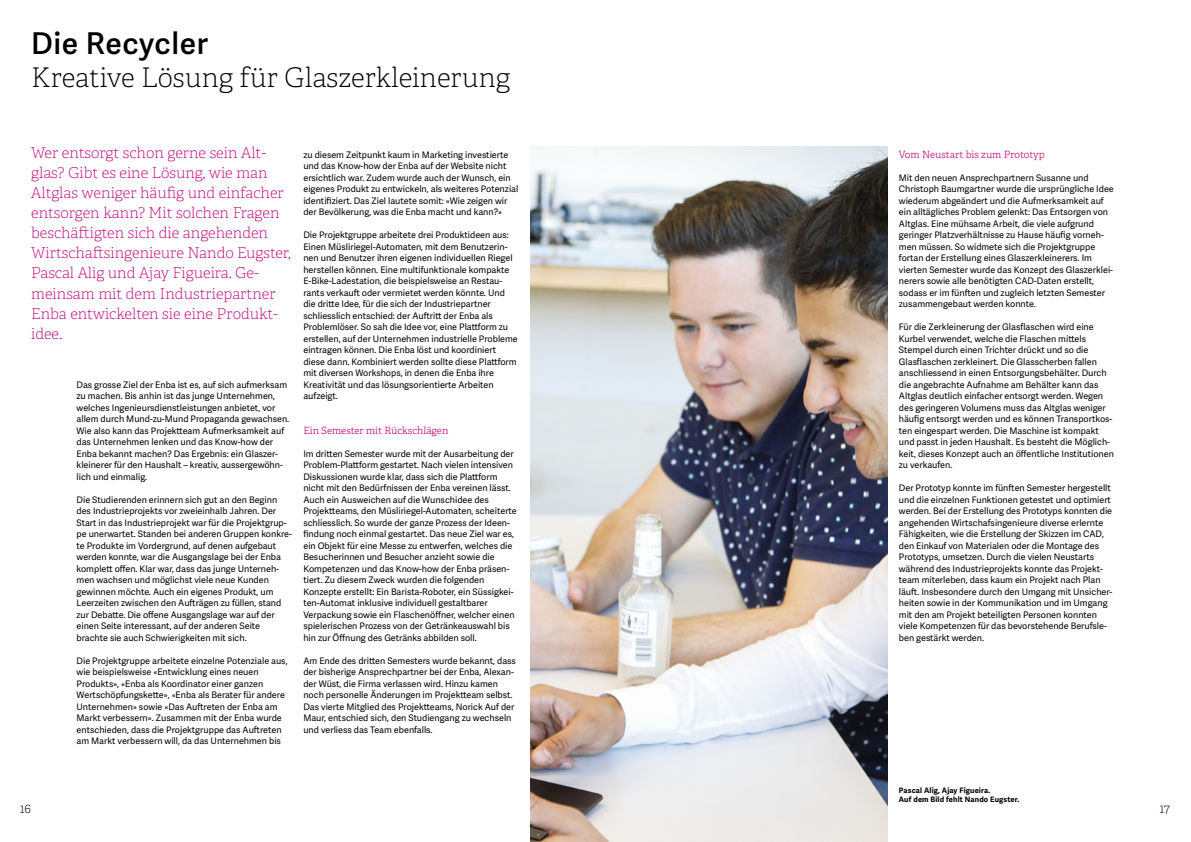
<style>
.page{position:relative;width:1191px;height:842px;background:#fff}
.page>*{position:absolute;margin:0;border:0;box-sizing:border-box;transform-origin:0 0}
.t1{font:600 30px "Adelle Sans";letter-spacing:.02em;color:#000}
.t2{font:100 27px "Adelle";color:#000}
.t3{font:100 15px/20.1px "Adelle";color:#be097f}
.t4{font:100 13px "Adelle";color:#000}
.t5{font:300 10px "Adelle";color:#be097f}
.t6{font:9px/11.5px "Adelle Sans";color:#000}
.t7{font:700 7.5px/9px "Adelle Sans";letter-spacing:.02em;color:#000}
</style>
<div class="page">
<img style="left:530px;top:146px;width:357px;height:696px">
<h1 class="t1" style="left:31px;top:26px;width:178px">Die Recycler</h1>
<h2 class="t2" style="left:31px;top:61px;width:480px">Kreative Lösung für Glaszerkleinerung</h2>
<p class="t3" style="left:31px;top:143px;width:261px">Wer entsorgt schon gerne sein Alt&shy;glas? Gibt es eine Lösung, wie man<br>Altglas weniger häufig und einfacher entsorgen kann? Mit solchen Fragen beschäftigten sich die angehenden<br>Wirtschaftsingenieure Nando Eugster,<br>Pascal Alig und Ajay Figueira. Ge&shy;meinsam mit dem Industriepartner<br>Enba entwickelten sie eine Produkt&shy;idee.</p>
<p class="t6" style="left:77px;top:379px;width:214px">Das grosse Ziel der Enba ist es, auf sich aufmerksam zu machen. Bis anhin ist das junge Unternehmen, welches Ingenieursdienstleistungen anbietet, vor allem durch Mund-zu-Mund Propaganda gewachsen.<br>Wie also kann das Projektteam Aufmerksamkeit auf das Unternehmen lenken und das Know-how der Enba bekannt machen? Das Ergebnis: ein Glaszer&shy;kleinerer für den Haushalt – kreativ, aussergewöhn&shy;lich und einmalig.</p>
<p class="t6" style="left:77px;top:494px;width:217px">Die Studierenden erinnern sich gut an den Beginn des Industrieprojekts vor zweieinhalb Jahren. Der Start in das Industrieprojekt war für die Projektgrup&shy;pe unerwartet. Standen bei anderen Gruppen konkre&shy;te Produkte im Vordergrund, auf denen aufgebaut werden konnte, war die Ausgangslage bei der Enba komplett offen. Klar war, dass das junge Unterneh&shy;men wachsen und möglichst viele neue Kunden gewinnen möchte. Auch ein eigenes Produkt, um Leerzeiten zwischen den Aufträgen zu füllen, stand zur Debatte. Die offene Ausgangslage war auf der einen Seite interessant, auf der anderen Seite brachte sie auch Schwierigkeiten mit sich.</p>
<p class="t6" style="left:77px;top:655px;width:213px">Die Projektgruppe arbeitete einzelne Potenziale aus, wie beispielsweise «Entwicklung eines neuen Produkts», «Enba als Koordinator einer ganzen Wertschöpfungskette», «Enba als Berater für andere Unternehmen» sowie «Das Auftreten der Enba am Markt verbessern». Zusammen mit der Enba wurde entschieden, dass die Projektgruppe das Auftreten am Markt verbessern will, da das Unternehmen bis</p>
<p class="t6" style="left:303px;top:149px;width:216px">zu diesem Zeitpunkt kaum in Marketing investierte und das Know-how der Enba auf der Website nicht ersichtlich war. Zudem wurde auch der Wunsch, ein eigenes Produkt zu entwickeln, als weiteres Potenzial identifiziert. Das Ziel lautete somit: «Wie zeigen wir der Bevölkerung, was die Enba macht und kann?»</p>
<p class="t6" style="left:303px;top:230px;width:216px">Die Projektgruppe arbeitete drei Produktideen aus:<br>Einen Müsliriegel-Automaten, mit dem Benutzerin&shy;nen und Benutzer ihren eigenen individuellen Riegel herstellen können. Eine multifunktionale kompakte E-Bike-Ladestation, die beispielsweise an Restau&shy;rants verkauft oder vermietet werden könnte. Und die dritte Idee, für die sich der Industriepartner schliesslich entschied: der Auftritt der Enba als Problemlöser. So sah die Idee vor, eine Plattform zu erstellen, auf der Unternehmen industrielle Probleme eintragen können. Die Enba löst und koordiniert diese dann. Kombiniert werden sollte diese Plattform mit diversen Workshops, in denen die Enba ihre Kreativität und das lösungsorientierte Arbeiten aufzeigt.</p>
<p class="t5" style="left:303px;top:424px;width:146px">Ein Semester mit Rückschlägen</p>
<p class="t6" style="left:303px;top:448px;width:215px">Im dritten Semester wurde mit der Ausarbeitung der Problem-Plattform gestartet. Nach vielen intensiven Diskussionen wurde klar, dass sich die Plattform nicht mit den Bedürfnissen der Enba vereinen lässt.<br>Auch ein Ausweichen auf die Wunschidee des Projektteams, den Müsliriegel-Automaten, scheiterte schliesslich. So wurde der ganze Prozess der Ideen&shy;findung noch einmal gestartet. Das neue Ziel war es, ein Objekt für eine Messe zu entwerfen, welches die Besucherinnen und Besucher anzieht sowie die Kompetenzen und das Know-how der Enba präsen&shy;tiert. Zu diesem Zweck wurden die folgenden Konzepte erstellt: Ein Barista-Roboter, ein Süssigkei&shy;ten-Automat inklusive individuell gestaltbarer Verpackung sowie ein Flaschenöffner, welcher einen spielerischen Prozess von der Getränkeauswahl bis hin zur Öffnung des Getränks abbilden soll.</p>
<p class="t6" style="left:303px;top:655px;width:214px">Am Ende des dritten Semesters wurde bekannt, dass der bisherige Ansprechpartner bei der Enba, Alexan&shy;der Wüst, die Firma verlassen wird. Hinzu kamen noch personelle Änderungen im Projektteam selbst.<br>Das vierte Mitglied des Projektteams, Norick Auf der Maur, entschied sich, den Studiengang zu wechseln und verliess das Team ebenfalls.</p>
<p class="t5" style="left:899px;top:148px;width:147px">Vom Neustart bis zum Prototyp</p>
<p class="t6" style="left:899px;top:172px;width:216px">Mit den neuen Ansprechpartnern Susanne und Christoph Baumgartner wurde die ursprüngliche Idee wiederum abgeändert und die Aufmerksamkeit auf ein alltägliches Problem gelenkt: Das Entsorgen von Altglas. Eine mühsame Arbeit, die viele aufgrund geringer Platzverhältnisse zu Hause häufig vorneh&shy;men müssen. So widmete sich die Projektgruppe fortan der Erstellung eines Glaszerkleinerers. Im vierten Semester wurde das Konzept des Glaszerklei&shy;nerers sowie alle benötigten CAD-Daten erstellt, sodass er im fünften und zugleich letzten Semester zusammengebaut werden konnte.</p>
<p class="t6" style="left:899px;top:322px;width:217px">Für die Zerkleinerung der Glasflaschen wird eine Kurbel verwendet, welche die Flaschen mittels Stempel durch einen Trichter drückt und so die Glasflaschen zerkleinert. Die Glasscherben fallen anschliessend in einen Entsorgungsbehälter. Durch die angebrachte Aufnahme am Behälter kann das Altglas deutlich einfacher entsorgt werden. Wegen des geringeren Volumens muss das Altglas weniger häufig entsorgt werden und es können Transportkos&shy;ten eingespart werden. Die Maschine ist kompakt und passt in jeden Haushalt. Es besteht die Möglich&shy;keit, dieses Konzept auch an öffentliche Institutionen zu verkaufen.</p>
<p class="t6" style="left:899px;top:483px;width:215px">Der Prototyp konnte im fünften Semester hergestellt und die einzelnen Funktionen getestet und optimiert werden. Bei der Erstellung des Prototyps konnten die angehenden Wirtschafsingenieure diverse erlernte Fähigkeiten, wie die Erstellung der Skizzen im CAD, den Einkauf von Materialen oder die Montage des Prototyps, umsetzen. Durch die vielen Neustarts während des Industrieprojekts konnte das Projekt&shy;team miterleben, dass kaum ein Projekt nach Plan läuft. Insbesondere durch den Umgang mit Unsicher&shy;heiten sowie in der Kommunikation und im Umgang mit den am Projekt beteiligten Personen konnten viele Kompetenzen für das bevorstehende Berufsle&shy;ben gestärkt werden.</p>
<p class="t7" style="left:899px;top:786px;width:122px">Pascal Alig, Ajay Figueira.<br>Auf dem Bild fehlt Nando Eugster.</p>
<h3 class="t4" style="left:20px;top:801px;width:12px">16</h3>
<h3 class="t4" style="left:1159px;top:801px;width:12px">17</h3>
</div>
